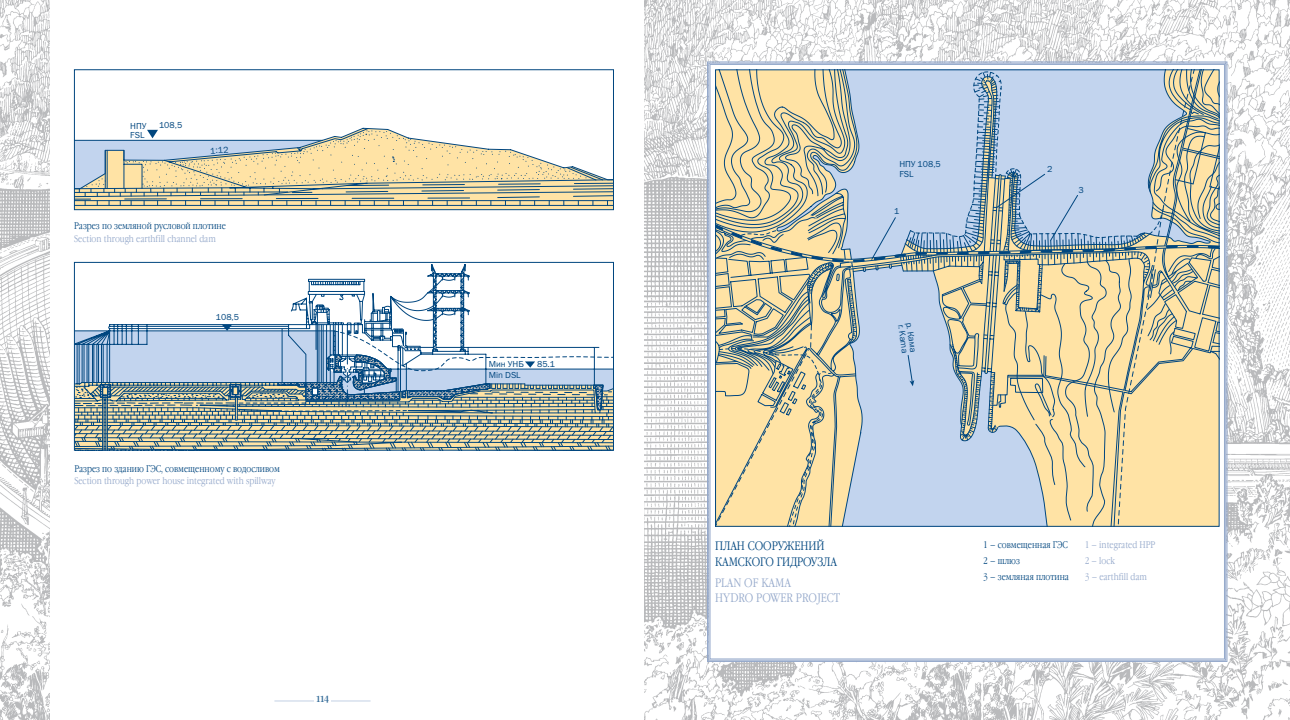
<style>
.page{position:relative;width:1290px;height:720px;background:#fff}
.page>*{position:absolute;margin:0;border:0;box-sizing:border-box;transform-origin:0 0}
.t1{font:300 12.25px/15.8px "Garamond Narrow C";color:#00467f}
.t2{font:300 12.25px/15.8px "Garamond Narrow C";color:#95a9cb}
.t3{font:300 9.62px/15.8px "Garamond Narrow C";color:#95a9cb}
.t4{font:300 9.62px/15.8px "Garamond Narrow C";color:#00467f}
.t5{font:8.75px/10.5px "Franklin Gothic Book C";color:#00467f}
.t6{font:700 8.75px "Garamond Narrow C";color:#336b98}
</style>
<div class="page">
<img style="left:0;top:0;width:50px;height:719px">
<hr style="left:274px;top:700px;width:96px;height:1px;background:#c3d0e4">
<div style="left:314px;top:695px;width:17px;height:11px;background:#fff"></div>
<img style="left:645px;top:0;width:645px;height:719px">
<svg style="left:706px;top:61px;width:522px;height:601px"></svg>
<svg style="left:717px;top:72px;width:500px;height:452px;background:#cdccbb"></svg>
<svg style="left:76px;top:206px;width:536px;height:2px"></svg>
<svg style="left:76px;top:127px;width:536px;height:79px"></svg>
<div style="left:74px;top:69px;width:540px;height:141px;border:1px solid #00467f"></div>
<svg style="left:307px;top:278px;width:163px;height:16px"></svg>
<svg style="left:74px;top:294px;width:540px;height:157px"></svg>
<div style="left:74px;top:262px;width:540px;height:188px;border:1px solid #00467f"></div>
<p class="t5" style="left:130px;top:120px;width:18px">НПУ</p>
<p class="t5" style="left:159px;top:119px;width:25px">108,5</p>
<p class="t5" style="left:130px;top:130px;width:16px">FSL</p>
<p class="t5" style="left:210px;top:145px;width:20px;rotate:-5deg">1:12</p>
<p class="t4" style="left:74px;top:218px;width:153px">Разрез по земляной русловой плотине</p>
<p class="t3" style="left:74px;top:231px;width:143px">Section through earthfill channel dam</p>
<p class="t5" style="left:216px;top:312px;width:25px">108,5</p>
<p class="t4" style="left:74px;top:460px;width:207px">Разрез по зданию ГЭС, совмещенному с водосливом</p>
<p class="t3" style="left:74px;top:473px;width:203px">Section through power house integrated with spillway</p>
<p class="t6" style="left:316px;top:694px;width:14px">114</p>
<p class="t5" style="left:489px;top:359px;width:37px">Мин УНБ</p>
<p class="t5" style="left:537px;top:359px;width:20px">85.1</p>
<p class="t5" style="left:489px;top:369px;width:33px">Min DSL</p>
<p class="t5" style="left:899px;top:158px;width:43px">НПУ 108,5<br>FSL</p>
<p class="t5" style="left:894px;top:205px;width:7px">1</p>
<p class="t5" style="left:906px;top:323px;width:30px;rotate:82deg">r. Kama</p>
<p class="t5" style="left:914px;top:321px;width:32px;rotate:82deg">р. Кама</p>
<p class="t5" style="left:1047px;top:164px;width:7px">2</p>
<p class="t5" style="left:1078px;top:184px;width:7px">3</p>
<p class="t1" style="left:715px;top:538px;width:111px">ПЛАН СООРУЖЕНИЙ<br>Камск</p>
<p class="t1" style="left:752px;top:554px;width:87px">ОГО ГИДРОУЗЛА</p>
<p class="t2" style="left:715px;top:574px;width:126px">PLAN OF Kama<br>HYDRO POWER PROJECT</p>
<p class="t4" style="left:983px;top:537px;width:87px">1 – совмещенная ГЭС<br>2 – шлюз<br>3 – земляная плотина</p>
<p class="t3" style="left:1085px;top:537px;width:72px">1 – integrated HPP<br>2 – lock<br>3 – earthfill dam</p>
</div>
